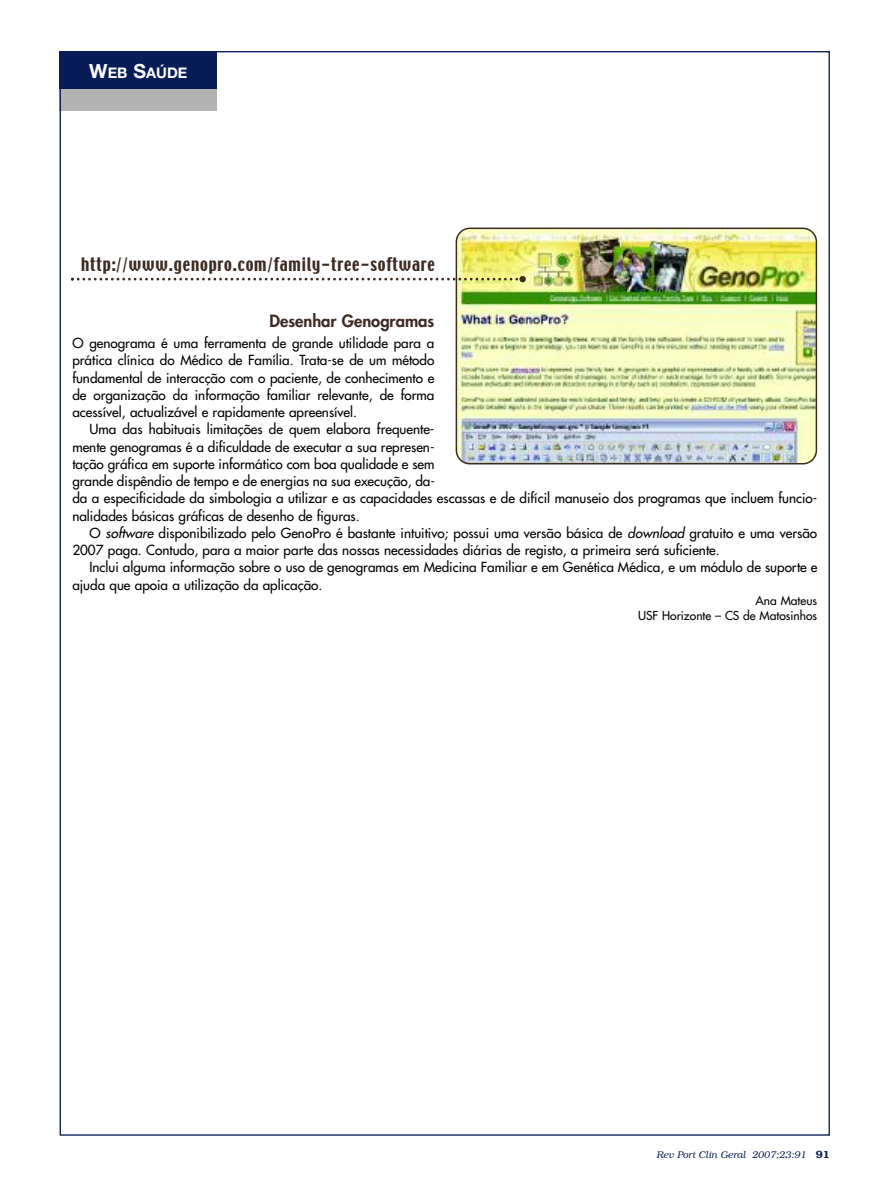
<style>
.page{position:relative;width:881px;height:1191px;background:#fff}
.page>*{position:absolute;margin:0;border:0;box-sizing:border-box;transform-origin:0 0}
.t1{font:16.5px "Techno";letter-spacing:.05em;color:#3d2a21}
.t2{font:800 16.5px "Futura";color:#3d2a21}
.t3{font:700 14.7px "Helvetica Neue";color:#fff}
.t4{font:13.5px/17.2px "Futura";color:#000}
.t5{font:12px/15px "Futura";color:#000;text-align:right}
.t6{font:italic 300 9.75px "Bookman";color:#081d58}
.s1{font-size:19.5px}
.s2{font-style:italic}
.s3{font-weight:600;font-style:normal;font-size:10.5px}
</style>
<div class="page">
<div style="left:60px;top:51px;width:157px;height:39px;background:#081d58"></div>
<div style="left:60px;top:89px;width:157px;height:22px;background:#b3b3b3"></div>
<img style="left:455px;top:227px;width:361px;height:237px">
<svg style="left:71px;top:276px;width:454px;height:6px"></svg>
<p class="t3" style="left:89px;top:67px;width:99px"><span class="s1">W</span>EB <span class="s1">S</span>AÚDE</p>
<p class="t1" style="left:81px;top:255px;width:355px">http://www.genopro.com/family-tree-software</p>
<p class="t2" style="left:269px;top:313px;width:166px">Desenhar Genogramas</p>
<p class="t4" style="left:72px;top:335px;width:363px;text-align:justify">O genograma é uma ferramenta de grande utilidade para a prática clínica do Médico de Família. Trata-se de um método fundamental de interacção com o paciente, de conhecimento e de organização da informação familiar relevante, de forma acessível, actualizável e rapidamente apreensível.</p>
<p class="t4" style="left:72px;top:422px;width:746px;text-indent:17px">Uma das habituais limitações de quem elabora frequente-<br>mente genogramas é a dificuldade de executar a sua represen-<br>tação gráfica em suporte informático com boa qualidade e sem<br>grande dispêndio de tempo e de energias na sua execução, da-<br>da a especificidade da simbologia a utilizar e as capacidades escassas e de difícil manuseio dos programas que incluem funcio&shy;nalidades básicas gráficas de desenho de figuras.</p>
<p class="t4" style="left:72px;top:525px;width:746px;text-indent:17px">O <span class="s2">software</span> disponibilizado pelo GenoPro é bastante intuitivo; possui uma versão básica de <span class="s2">download</span> gratuito e uma versão<br>2007 paga. Contudo, para a maior parte das nossas necessidades diárias de registo, a primeira será suficiente.</p>
<p class="t4" style="left:72px;top:560px;width:746px;text-indent:17px">Inclui alguma informação sobre o uso de genogramas em Medicina Familiar e em Genética Médica, e um módulo de suporte e ajuda que apoia a utilização da aplicação.</p>
<p class="t5" style="left:637px;top:593px;width:180px">Ana Mateus<br>USF Horizonte – CS de Matosinhos</p>
<p class="t6" style="left:656px;top:1149px;width:175px">Rev Port Clin Geral 2007;23:91 <span class="s3">91</span></p>
</div>
